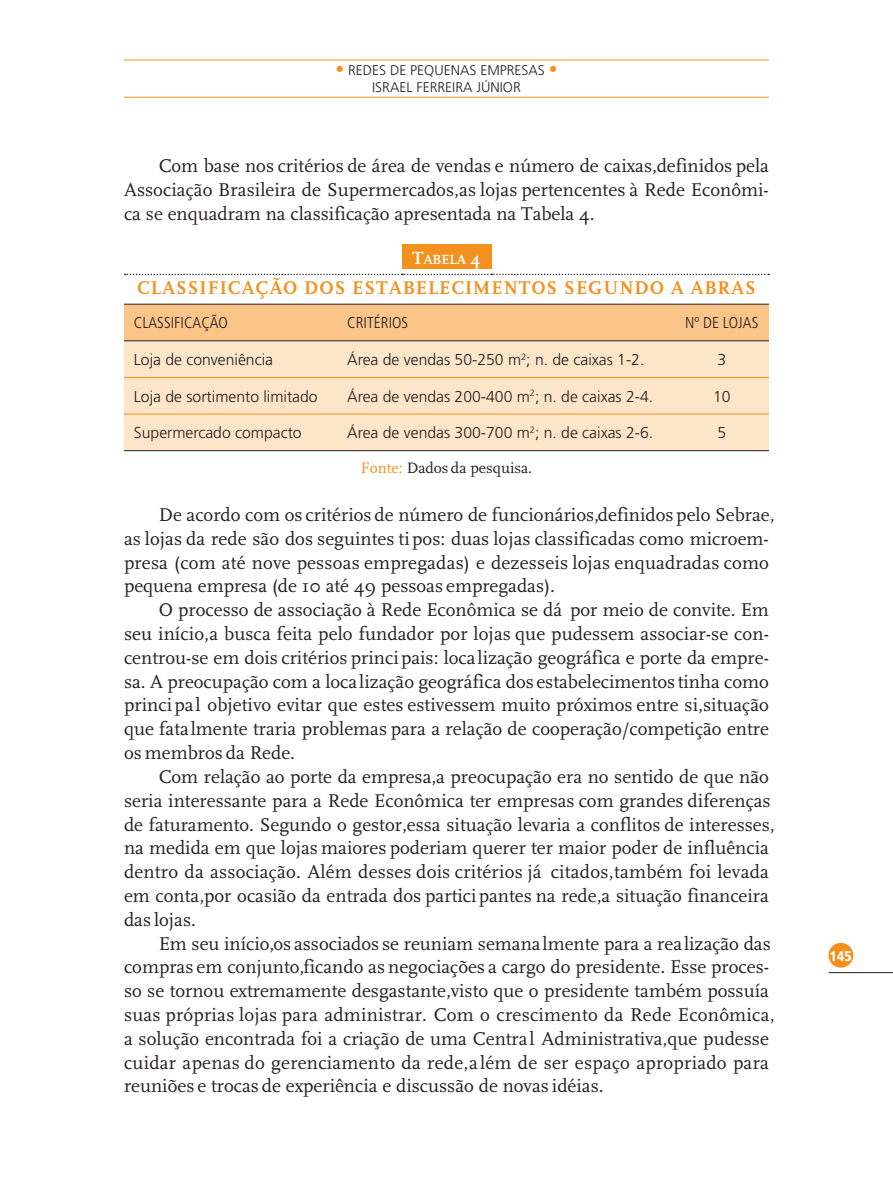
<style>
.page{position:relative;width:893px;height:1191px;background:#fff}
.page>*{position:absolute;margin:0;border:0;box-sizing:border-box;transform-origin:0 0}
.t1{font:19.25px/23.8px "FF Scala";color:#231f20}
.t2{font:700 19.25px "FF Scala";letter-spacing:.05em;color:#f4901d}
.t3{font:300 15.75px "Frutiger";color:#231f20}
.t4{font:300 condensed 15.75px "Frutiger";color:#231f20}
.t5{font:15.75px "FF Scala";color:#231f20}
.t6{font:300 14px/16.8px "Frutiger";color:#231f20;text-align:center}
.t7{font:900 condensed 14px "Frutiger";color:#fff}
.t8{font:700 13.83px "FF Scala";color:#fff}
.s1{font-size:17.5px;color:#f4901d}
.s2{font-size:18.38px}
.s3{color:#f4901d}
</style>
<div class="page">
<div style="left:828px;top:943px;width:25px;height:24px;background:#f4901d;border-radius:50%"></div>
<hr style="left:828px;top:972px;width:65px;height:1px;background:#231f20">
<hr style="left:124px;top:97px;width:645px;height:1px;background:#f4901d">
<hr style="left:124px;top:60px;width:645px;height:1px;background:#f4901d">
<div style="left:402px;top:244px;width:89px;height:25px;background:#f4901d"></div>
<svg style="left:125px;top:274px;width:644px;height:1px"></svg>
<div style="left:124px;top:305px;width:645px;height:35px;background:#fbc488"></div>
<div style="left:124px;top:341px;width:645px;height:109px;background:#fde5c9"></div>
<hr style="left:124px;top:377px;width:645px;height:1px;background:#f4901d">
<hr style="left:124px;top:413px;width:551px;height:1px;background:#f4901d">
<hr style="left:675px;top:413px;width:94px;height:1px;background:#f4901d">
<hr style="left:124px;top:304px;width:645px;height:1px;background:#231f20">
<hr style="left:124px;top:340px;width:645px;height:1px;background:#231f20">
<hr style="left:124px;top:450px;width:551px;height:1px;background:#231f20">
<hr style="left:675px;top:450px;width:94px;height:1px;background:#231f20">
<p class="t6" style="left:335px;top:63px;width:224px"><span class="s1">•</span> REDES DE PEQUENAS EMPRESAS <span class="s1">•<br></span>ISRAEL FERREIRA JÚNIOR</p>
<p class="t1" style="left:124px;top:155px;width:646px;text-align:justify;text-indent:35px">Com base nos critérios de área de vendas e número de caixas,definidos pela Associação Brasileira de Supermercados,as lojas pertencentes à Rede Econômi&shy;ca se enquadram na classificação apresentada na Tabela 4.</p>
<p class="t8" style="left:412px;top:254px;width:70px"><span class="s2">T</span>ABELA <span class="s2">4</span></p>
<p class="t2" style="left:137px;top:280px;width:620px">CLASSIFICAÇÃO DOS ESTABELECIMENTOS SEGUNDO A ABRAS</p>
<p class="t4" style="left:134px;top:316px;width:95px">CLASSIFICAÇÃO</p>
<p class="t4" style="left:347px;top:316px;width:62px">CRITÉRIOS</p>
<p class="t4" style="left:685px;top:316px;width:75px">Nº DE LOJAS</p>
<p class="t3" style="left:134px;top:353px;width:141px">Loja de conveniência</p>
<p class="t3" style="left:347px;top:353px;width:299px">Área de vendas 50-250 m<sup>2</sup>; n. de caixas 1-2.</p>
<p class="t3" style="left:717px;top:353px;width:10px">3</p>
<p class="t3" style="left:134px;top:390px;width:185px">Loja de sortimento limitado</p>
<p class="t3" style="left:347px;top:390px;width:307px">Área de vendas 200-400 m<sup>2</sup>; n. de caixas 2-4.</p>
<p class="t3" style="left:713px;top:390px;width:19px">10</p>
<p class="t3" style="left:134px;top:426px;width:169px">Supermercado compacto</p>
<p class="t3" style="left:347px;top:426px;width:307px">Área de vendas 300-700 m<sup>2</sup>; n. de caixas 2-6.</p>
<p class="t3" style="left:717px;top:426px;width:10px">5</p>
<p class="t5" style="left:361px;top:461px;width:173px"><span class="s3">Fonte:</span> Dados da pesquisa.</p>
<p class="t1" style="left:124px;top:504px;width:652px;text-indent:35px">De acordo com os critérios de número de funcionários,definidos pelo Sebrae, as lojas da rede são dos seguintes tipos: duas lojas classificadas como microem&shy;presa (com até nove pessoas empregadas) e dezesseis lojas enquadradas como pequena empresa (de 10 até 49 pessoas empregadas).</p>
<p class="t1" style="left:124px;top:599px;width:646px;text-align:justify;text-indent:35px">O processo de associação à Rede Econômica se dá por meio de convite. Em seu início,a busca feita pelo fundador por lojas que pudessem associar-se con&shy;centrou-se em dois critérios principais: localização geográfica e porte da empre&shy;sa. A preocupação com a localização geográfica dos estabelecimentos tinha como principal objetivo evitar que estes estivessem muito próximos entre si,situação que fatalmente traria problemas para a relação de cooperação/competição entre os membros da Rede.</p>
<p class="t1" style="left:124px;top:766px;width:652px;text-indent:35px">Com relação ao porte da empresa,a preocupação era no sentido de que não seria interessante para a Rede Econômica ter empresas com grandes diferenças de faturamento. Segundo o gestor,essa situação levaria a conflitos de interesses, na medida em que lojas maiores poderiam querer ter maior poder de influência dentro da associação. Além desses dois critérios já citados,também foi levada em conta,por ocasião da entrada dos participantes na rede,a situação financeira das lojas.</p>
<p class="t1" style="left:124px;top:933px;width:652px;text-indent:35px">Em seu início,os associados se reuniam semanalmente para a realização das compras em conjunto,ficando as negociações a cargo do presidente. Esse proces&shy;so se tornou extremamente desgastante,visto que o presidente também possuía suas próprias lojas para administrar. Com o crescimento da Rede Econômica, a solução encontrada foi a criação de uma Central Administrativa,que pudesse cuidar apenas do gerenciamento da rede,além de ser espaço apropriado para reuniões e trocas de experiência e discussão de novas idéias.</p>
<p class="t7" style="left:830px;top:950px;width:23px">145</p>
</div>
